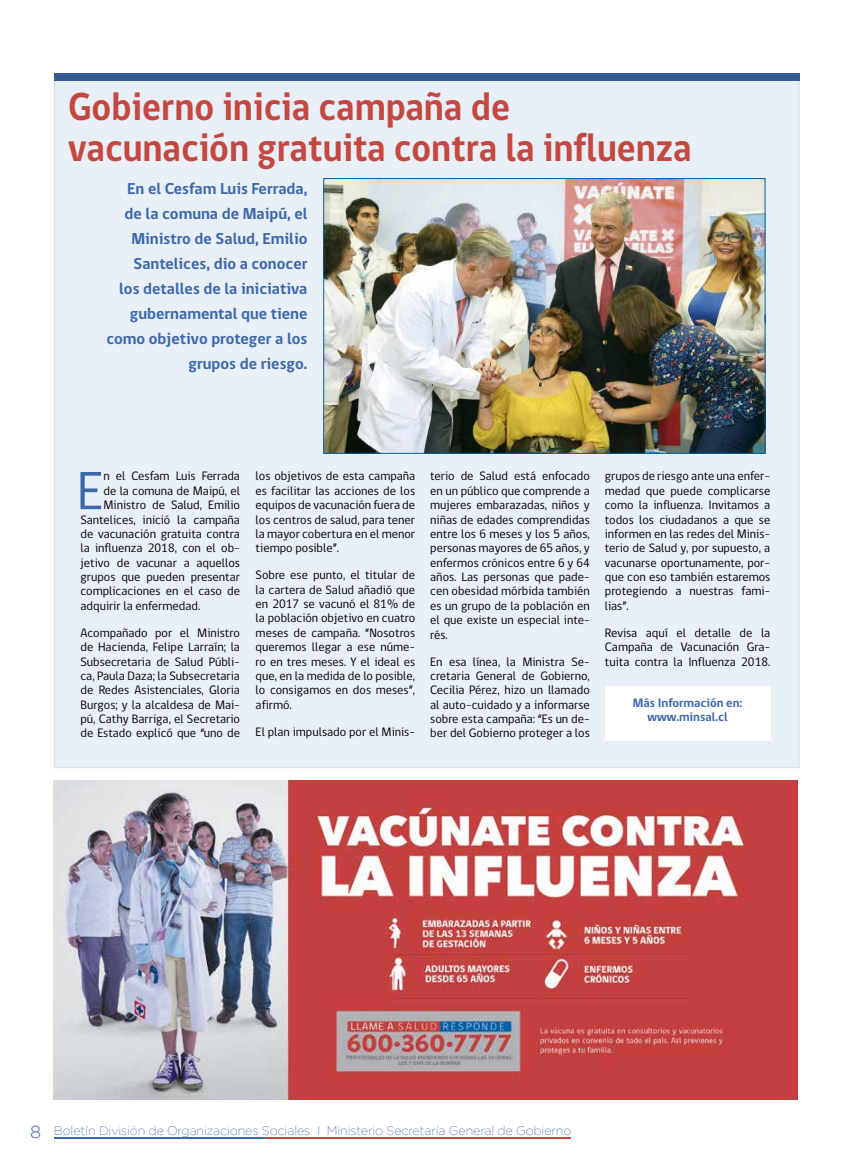
<style>
.page{position:relative;width:851px;height:1170px;background:#fff}
.page>*{position:absolute;margin:0;border:0;box-sizing:border-box;transform-origin:0 0}
.t1{font:55.12px "gob CL";color:#3d68ab}
.t2{font:700 40px/41.2px "gob CL";color:#c54840;scale:.92 1}
.t3{font:700 16.25px/25px "gob CL";color:#3d68ab;text-align:right}
.t4{font:12.5px/14.4px "gob CL";color:#000;text-align:justify}
.t5{font:200 12.5px "Gotham";letter-spacing:-.01em;color:#3d68ab}
.t6{font:700 12.5px/14.4px "gob CL";color:#3d68ab;text-align:center}
.s1{font-weight:300;font-size:17.5px}
</style>
<div class="page">
<hr style="left:54px;top:1136px;width:211px;height:2px;background:#3d68ab">
<hr style="left:265px;top:1136px;width:305px;height:2px;background:#c54840">
<div style="left:54px;top:73px;width:745px;height:695px;background:#e8eff7;border:1px solid #d7dff0"></div>
<div style="left:604px;top:686px;width:166px;height:54px;background:#fff"></div>
<img style="left:325px;top:180px;width:438px;height:271px">
<div style="left:323px;top:178px;width:442px;height:275px;border:1px solid #0061a9"></div>
<div style="left:54px;top:73px;width:745px;height:8px;background:#335994"></div>
<img style="left:53px;top:780px;width:744px;height:319px">
<h2 class="t2" style="left:68px;top:86px;width:679px">Gobierno inicia campaña de vacunación gratuita contra la influenza</h2>
<h3 class="t3" style="left:106px;top:176px;width:203px">En el Cesfam Luis Ferrada, de la comuna de Maipú, el<br>Ministro de Salud, Emilio<br>Santelices, dio a conocer<br>los detalles de la iniciativa gubernamental que tiene como objetivo proteger a los grupos de riesgo.</h3>
<h1 class="t1" style="left:77px;top:453px;width:28px">E</h1>
<p class="t4" style="left:103px;top:469px;width:138px">n el Cesfam Luis Ferrada</p>
<p class="t4" style="left:103px;top:483px;width:138px">de la comuna de Maipú, el</p>
<p class="t4" style="left:103px;top:498px;width:138px">Ministro de Salud, Emilio</p>
<p class="t4" style="left:80px;top:512px;width:161px">Santelices, inició la campaña</p>
<p class="t4" style="left:80px;top:527px;width:161px">de vacunación gratuita contra</p>
<p class="t4" style="left:80px;top:541px;width:161px">la influenza 2018, con el ob-</p>
<p class="t4" style="left:80px;top:555px;width:161px">jetivo de vacunar a aquellos</p>
<p class="t4" style="left:80px;top:570px;width:161px">grupos que pueden presentar</p>
<p class="t4" style="left:80px;top:584px;width:161px">complicaciones en el caso de</p>
<p class="t4" style="left:80px;top:598px;width:121px">adquirir la enfermedad.</p>
<p class="t4" style="left:80px;top:625px;width:161px">Acompañado por el Ministro de Hacienda, Felipe Larraín; la Subsecretaria de Salud Públi&shy;ca, Paula Daza; la Subsecretaria de Redes Asistenciales, Gloria Burgos; y la alcaldesa de Mai&shy;pú, Cathy Barriga, el Secretario de Estado explicó que “uno de</p>
<p class="t4" style="left:255px;top:469px;width:161px">los objetivos de esta campaña es facilitar las acciones de los equipos de vacunación fuera de los centros de salud, para tener la mayor cobertura en el menor tiempo posible”.</p>
<p class="t4" style="left:255px;top:568px;width:161px">Sobre ese punto, el titular de la cartera de Salud añadió que en 2017 se vacunó el 81% de la población objetivo en cuatro meses de campaña. “Nosotros queremos llegar a ese núme&shy;ro en tres meses. Y el ideal es que, en la medida de lo posible, lo consigamos en dos meses”, afirmó.</p>
<p class="t4" style="left:255px;top:724px;width:161px">El plan impulsado por el Minis-</p>
<p class="t4" style="left:430px;top:469px;width:161px">terio de Salud está enfocado en un público que comprende a mujeres embarazadas, niños y niñas de edades comprendidas entre los 6 meses y los 5 años, personas mayores de 65 años, y enfermos crónicos entre 6 y 64 años. Las personas que pade&shy;cen obesidad mórbida también es un grupo de la población en el que existe un especial inte&shy;rés.</p>
<p class="t4" style="left:430px;top:654px;width:161px">En esa línea, la Ministra Se&shy;cretaria General de Gobierno, Cecilia Pérez, hizo un llamado al auto-cuidado y a informarse sobre esta campaña: “Es un de&shy;ber del Gobierno proteger a los</p>
<p class="t4" style="left:604px;top:469px;width:167px">grupos de riesgo ante una enfer&shy;medad que puede complicarse como la influenza. Invitamos a todos los ciudadanos a que se informen en las redes del Minis&shy;terio de Salud y, por supuesto, a vacunarse oportunamente, por&shy;que con eso también estaremos protegiendo a nuestras fami&shy;lias”.</p>
<p class="t4" style="left:604px;top:625px;width:167px">Revisa aquí el detalle de la Campaña de Vacunación Gra&shy;tuita contra la Influenza 2018.</p>
<p class="t6" style="left:632px;top:695px;width:111px">Más Información en: www.minsal.cl</p>
<p class="t5" style="left:30px;top:1122px;width:542px"><span class="s1">8</span> Boletín División de Organizaciones Sociales I Ministerio Secretaría General de Gobierno</p>
</div>
